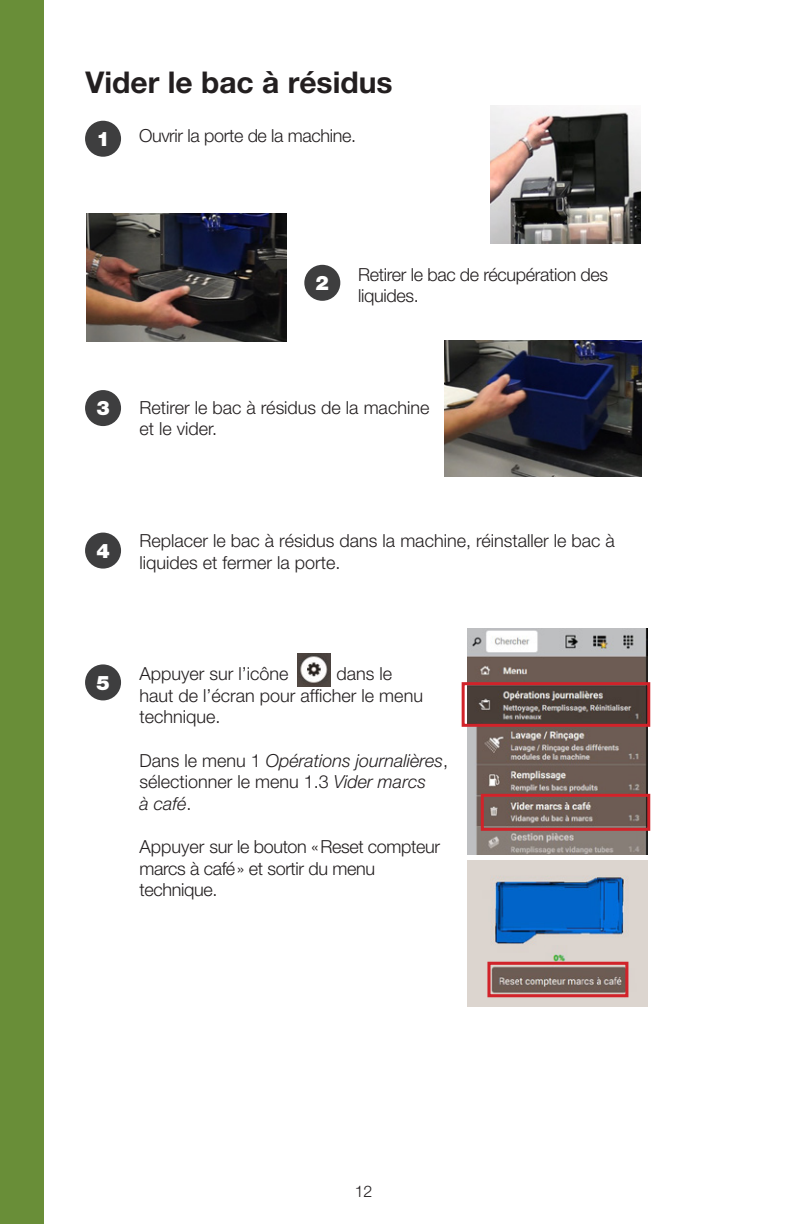
<style>
.page{position:relative;width:792px;height:1224px;background:#fff}
.page>*{position:absolute;margin:0;border:0;box-sizing:border-box;transform-origin:0 0}
.Titres_2{font:700 30px "Helvetica Neue LT Pro";color:#231f20}
.Chiffres_Cercles{font:900 20px "Helvetica Neue LT Pro";color:#fff}
.Paragraphes{font:300 18px/21.6px "Helvetica Neue LT Pro";color:#231f20}
.Paragraphes-2{font:300 18px/21.6px "Helvetica Neue LT Pro";letter-spacing:-.02em;color:#231f20}
.Paragraphes-3{font:italic 300 18px/21.6px "Helvetica Neue LT Pro";color:#231f20}
.Titres_2-2{font:300 18px "Helvetica Neue LT Pro";letter-spacing:-.02em;color:#231f20}
.t1{font:300 16px "Helvetica Neue LT Pro";color:#231f20}
.s1{font-style:normal}
</style>
<div class="page">
<div style="left:0;top:0;width:43px;height:1224px;background:#698e38"></div>
<div style="left:85px;top:121px;width:36px;height:36px;background:#3e3e3f;border-radius:50%"></div>
<div style="left:304px;top:265px;width:36px;height:36px;background:#3e3e3f;border-radius:50%"></div>
<div style="left:85px;top:390px;width:36px;height:36px;background:#3e3e3f;border-radius:50%"></div>
<div style="left:85px;top:664px;width:36px;height:36px;background:#3e3e3f;border-radius:50%"></div>
<div style="left:85px;top:533px;width:36px;height:36px;background:#3e3e3f;border-radius:50%"></div>
<img style="left:491px;top:105px;width:150px;height:138px">
<img style="left:86px;top:214px;width:200px;height:128px">
<img style="left:444px;top:340px;width:197px;height:137px">
<img style="left:297px;top:653px;width:33px;height:34px">
<img style="left:467px;top:861px;width:180px;height:146px">
<div style="left:487px;top:962px;width:141px;height:35px;border:3px solid #d1232a"></div>
<img style="left:468px;top:629px;width:180px;height:225px">
<div style="left:462px;top:682px;width:188px;height:45px;border:3px solid #d1232a"></div>
<div style="left:481px;top:794px;width:169px;height:37px;border:3px solid #d1232a"></div>
<p class="Titres_2" style="left:86px;top:64px;width:309px">Vider le bac à résidus</p>
<p class="Titres_2-2" style="left:139px;top:125px;width:218px">Ouvrir la porte de la machine.</p>
<p class="Chiffres_Cercles" style="left:96px;top:127px;width:15px">1</p>
<p class="Chiffres_Cercles" style="left:316px;top:271px;width:15px">2</p>
<p class="Paragraphes-2" style="left:358px;top:263px;width:251px">Retirer le bac de récupération des liquides.</p>
<p class="Chiffres_Cercles" style="left:96px;top:396px;width:15px">3</p>
<p class="Paragraphes" style="left:140px;top:396px;width:291px">Retirer le bac à résidus de la machine et le vider.</p>
<p class="Chiffres_Cercles" style="left:96px;top:539px;width:15px">4</p>
<p class="Paragraphes" style="left:140px;top:529px;width:477px">Replacer le bac à résidus dans la machine, réinstaller le bac à liquides et fermer la porte.</p>
<p class="Chiffres_Cercles" style="left:96px;top:671px;width:15px">5</p>
<p class="Paragraphes" style="left:140px;top:663px;width:151px">Appuyer sur l’icône</p>
<p class="Paragraphes" style="left:140px;top:663px;width:285px;text-indent:197px">dans le haut de l’écran pour afficher le menu technique.</p>
<p class="Paragraphes-3" style="left:140px;top:749px;width:310px"><span class="s1">Dans le menu 1</span> Opérations journalières<span class="s1">, sélectionner le menu 1.3</span> Vider marcs<br>à café<span class="s1">.</span></p>
<p class="Paragraphes-2" style="left:140px;top:835px;width:302px">Appuyer sur le bouton «Reset compteur marcs à café» et sortir du menu technique.</p>
<p class="t1" style="left:355px;top:1181px;width:19px">12</p>
</div>
